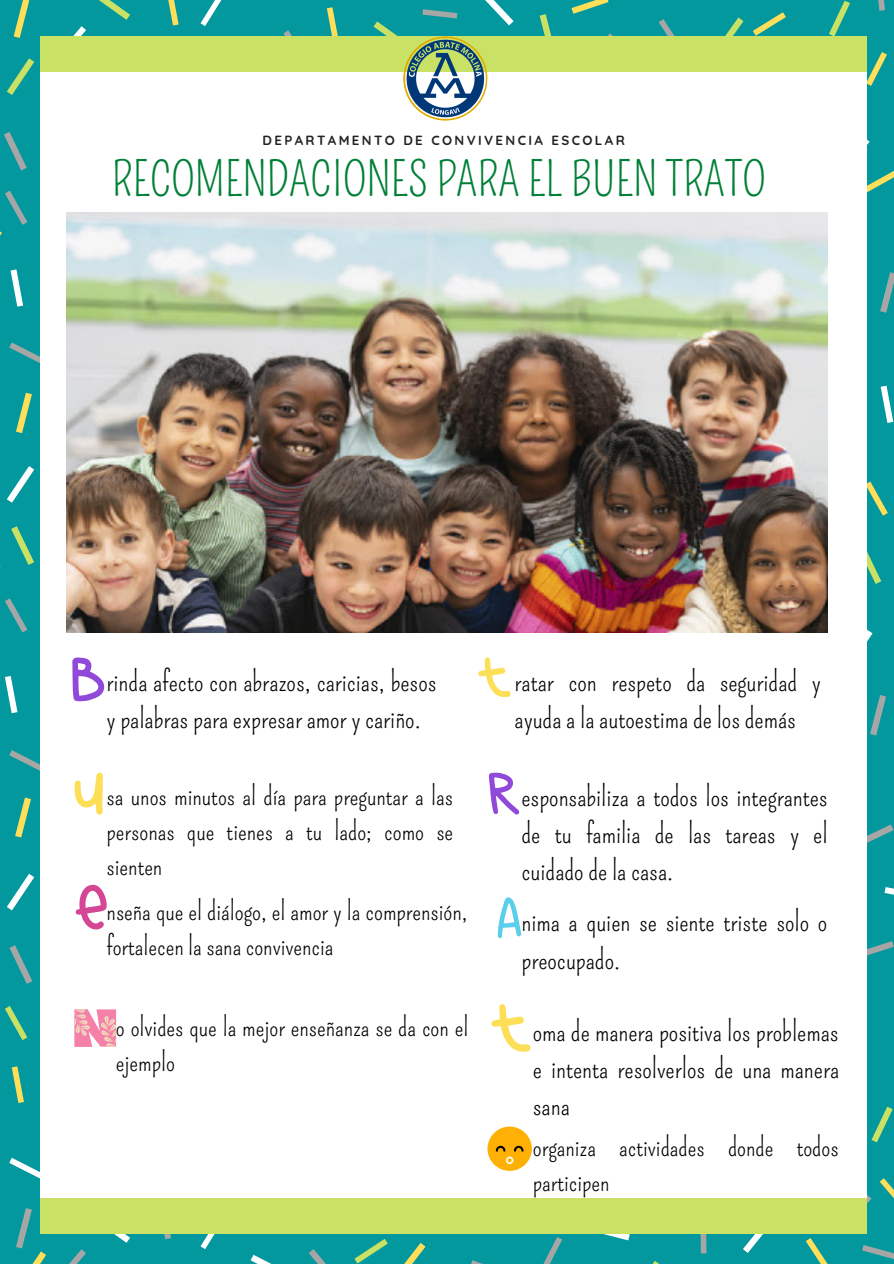
<style>
.page{position:relative;width:894px;height:1264px;background:#fff}
.page>*{position:absolute;margin:0;border:0;box-sizing:border-box;transform-origin:0 0}
.t1{font:46.8px "Pompiere";color:#008037}
.t2{font:27px/37.2px "Pompiere";color:#000}
.t3{font:25.5px/35px "Pompiere";color:#000}
.t4{font:700 13.2px "Quicksand";letter-spacing:.18em;color:#222}
</style>
<div class="page">
<img style="left:0;top:0;width:893px;height:1263px">
<img style="left:403px;top:36px;width:84px;height:85px;border-radius:50%">
<p class="t4" style="left:262px;top:132px;width:364px">DEPARTAMENTO DE CONVIVENCIA ESCOLAR</p>
<p class="t1" style="left:112px;top:152px;width:655px">RECOMENDACIONES PARA EL BUEN TRATO</p>
<p class="t2" style="left:107px;top:663px;width:331px">rinda afecto con abrazos, caricias, besos y palabras para expresar amor y cariño.</p>
<p class="t2" style="left:514px;top:663px;width:307px">ratar con respeto da seguridad y ayuda a la autoestima de los demás</p>
<p class="t3" style="left:107px;top:778px;width:348px;text-align:justify">sa unos minutos al día para preguntar a las personas que tienes a tu lado; como se sienten</p>
<p class="t3" style="left:107px;top:894px;width:362px">nseña que el diálogo, el amor y la comprensión, fortalecen la sana convivencia</p>
<p class="t2" style="left:521px;top:778px;width:307px;text-align:justify">esponsabiliza a todos los integrantes de tu familia de las tareas y el cuidado de la casa.</p>
<p class="t2" style="left:521px;top:903px;width:307px">nima a quien se siente triste solo o preocupado.</p>
<p class="t3" style="left:116px;top:1009px;width:354px">o olvides que la mejor enseñanza se da con el ejemplo</p>
<p class="t2" style="left:532px;top:1013px;width:307px;text-align:justify">oma de manera positiva los problemas e intenta resolverlos de una manera sana</p>
<p class="t3" style="left:532px;top:1129px;width:307px">organiza actividades donde todos participen</p>
</div>
